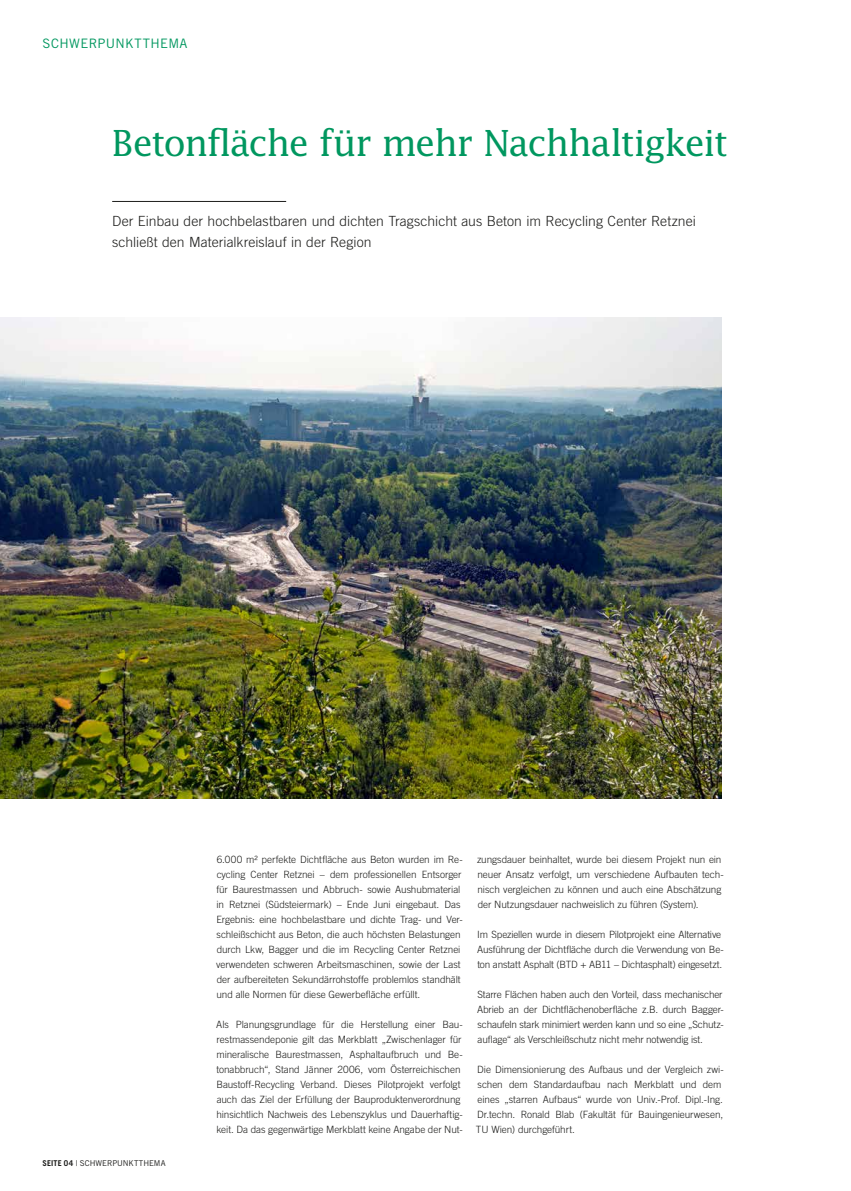
<style>
.page{position:relative;width:851px;height:1191px;background:#fff}
.page>*{position:absolute;margin:0;border:0;box-sizing:border-box;transform-origin:0 0}
.t1{font:36px "Lucida Std";letter-spacing:-.04em;color:#00975f}
.t2{font:300 14px/21px "Trade Gothic LT";color:#1d1d1b}
.t3{font:13px "Trade Gothic LT";letter-spacing:.03em;color:#00975f}
.t4{font:300 10px/15px "Trade Gothic LT";letter-spacing:-.01em;color:#1d1d1b}
.t5{font:8px "Trade Gothic LT";color:#1d1d1b}
.s1{font-weight:700}
</style>
<div class="page">
<hr style="left:112px;top:201px;width:174px;height:1px;background:#1d1d1b">
<img style="left:0;top:318px;width:721px;height:480px">
<h3 class="t3" style="left:43px;top:35px;width:146px">SCHWERPUNKTTHEMA</h3>
<h1 class="t1" style="left:112px;top:120px;width:618px">Betonfläche für mehr Nachhaltigkeit</h1>
<h2 class="t2" style="left:112px;top:210px;width:585px">Der Einbau der hochbelastbaren und dichten Tragschicht aus Beton im Recycling Center Retznei schließt den Materialkreislauf in der Region</h2>
<p class="t5" style="left:43px;top:1158px;width:124px"><span class="s1">SEITE 04</span> | SCHWERPUNKTTHEMA</p>
<p class="t4" style="left:216px;top:851px;width:248px">6.000 m² perfekte Dichtfläche aus Beton wurden im Re&shy;cycling Center Retznei – dem professionellen Entsorger für Baurestmassen und Abbruch- sowie Aushubmaterial in Retznei (Südsteiermark) – Ende Juni eingebaut. Das Ergebnis: eine hochbelastbare und dichte Trag- und Ver&shy;schleißschicht aus Beton, die auch höchsten Belastungen durch Lkw, Bagger und die im Recycling Center Retznei verwendeten schweren Arbeitsmaschinen, sowie der Last der aufbereiteten Sekundärrohstoffe problemlos standhält und alle Normen für diese Gewerbefläche erfüllt.</p>
<p class="t4" style="left:216px;top:1016px;width:248px">Als Planungsgrundlage für die Herstellung einer Bau&shy;restmassendeponie gilt das Merkblatt „Zwischenlager für mineralische Baurestmassen, Asphaltaufbruch und Be&shy;tonabbruch“, Stand Jänner 2006, vom Österreichischen Baustoff-Recycling Verband. Dieses Pilotprojekt verfolgt auch das Ziel der Erfüllung der Bauproduktenverordnung hinsichtlich Nachweis des Lebenszyklus und Dauerhaftig&shy;keit. Da das gegenwärtige Merkblatt keine Angabe der Nut-</p>
<p class="t4" style="left:477px;top:851px;width:248px">zungsdauer beinhaltet, wurde bei diesem Projekt nun ein neuer Ansatz verfolgt, um verschiedene Aufbauten tech&shy;nisch vergleichen zu können und auch eine Abschätzung der Nutzungsdauer nachweislich zu führen (System).</p>
<p class="t4" style="left:477px;top:926px;width:248px">Im Speziellen wurde in diesem Pilotprojekt eine Alternative<br>Ausführung der Dichtfläche durch die Verwendung von Be&shy;ton anstatt Asphalt (BTD + AB11 – Dichtasphalt) eingesetzt.</p>
<p class="t4" style="left:477px;top:986px;width:248px;text-align:justify">Starre Flächen haben auch den Vorteil, dass mechanischer Abrieb an der Dichtflächenoberfläche z.B. durch Bagger&shy;schaufeln stark minimiert werden kann und so eine „Schutz&shy;auflage“ als Verschleißschutz nicht mehr notwendig ist.</p>
<p class="t4" style="left:476px;top:1061px;width:249px">Die Dimensionierung des Aufbaus und der Vergleich zwi&shy;schen dem Standardaufbau nach Merkblatt und dem eines „starren Aufbaus“ wurde von Univ.-Prof. Dipl.-Ing.<br>Dr.techn. Ronald Blab (Fakultät für Bauingenieurwesen, TU Wien) durchgeführt.</p>
</div>
